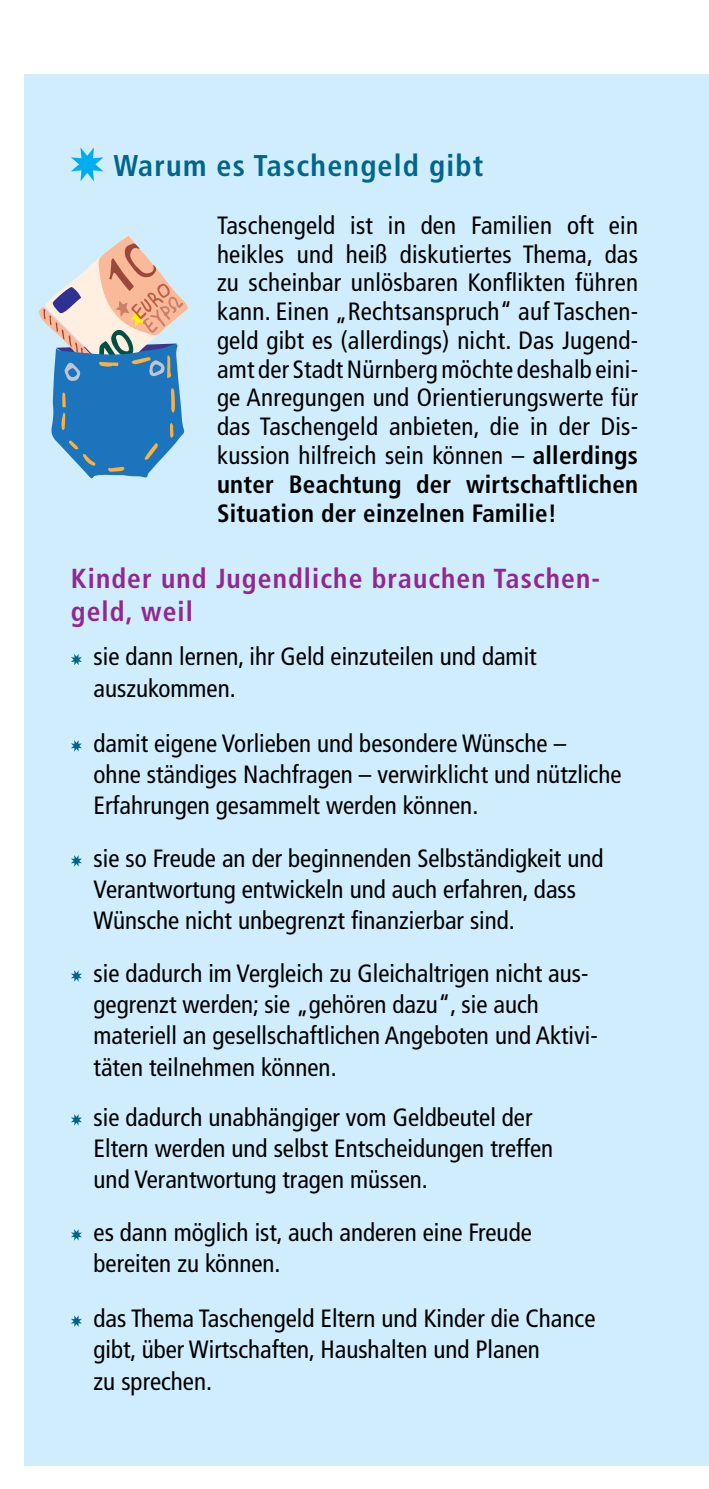
<style>
.page{position:relative;width:709px;height:1489px;background:#fff}
.page>*{position:absolute;margin:0;border:0;box-sizing:border-box;transform-origin:0 0}
.t1{font:700 condensed 30px "Frutiger LT Com";letter-spacing:.04em;color:#00668a}
.t2{font:700 condensed 27.5px/33px "Frutiger LT Com";letter-spacing:.04em;color:#92278f}
.t3{font:condensed 25px/31.2px "Frutiger LT Com";color:#000}
.s1{font-weight:700}
</style>
<div class="page">
<div style="left:25px;top:74px;width:684px;height:1392px;background:#cfedfc"></div>
<svg style="left:71px;top:147px;width:32px;height:34px"></svg>
<svg style="left:71px;top:654px;width:11px;height:11px"></svg>
<svg style="left:71px;top:740px;width:11px;height:11px"></svg>
<svg style="left:71px;top:855px;width:11px;height:11px"></svg>
<svg style="left:71px;top:970px;width:11px;height:11px"></svg>
<svg style="left:71px;top:1114px;width:11px;height:11px"></svg>
<svg style="left:71px;top:1229px;width:11px;height:11px"></svg>
<svg style="left:71px;top:1315px;width:11px;height:11px"></svg>
<svg style="left:39px;top:235px;width:150px;height:244px"></svg>
<p class="t1" style="left:113px;top:148px;width:371px">Warum es Taschengeld gibt</p>
<p class="t3" style="left:217px;top:211px;width:422px;line-height:28.8px;text-align:justify">Taschengeld ist in den Familien oft ein heikles und heiß diskutiertes Thema, das zu scheinbar unlösbaren Konflikten führen kann. Einen „Rechtsanspruch“ auf Taschen&shy;geld gibt es (allerdings) nicht. Das Jugend&shy;amt der Stadt Nürnberg möchte deshalb eini&shy;ge Anregungen und Orientierungswerte für das Taschengeld anbieten, die in der Dis&shy;kussion hilfreich sein können – <span class="s1">allerdings unter Beachtung der wirtschaftlichen Situation der einzelnen Familie!</span></p>
<p class="t2" style="left:71px;top:562px;width:530px">Kinder und Jugendliche brauchen Taschen&shy;geld, weil</p>
<p class="t3" style="left:94px;top:641px;width:444px">sie dann lernen, ihr Geld einzuteilen und damit auszukommen.</p>
<p class="t3" style="left:94px;top:727px;width:529px">damit eigene Vorlieben und besondere Wünsche –<br>ohne ständiges Nachfragen – verwirklicht und nützliche<br>Erfahrungen gesammelt werden können.</p>
<p class="t3" style="left:94px;top:842px;width:511px">sie so Freude an der beginnenden Selbständigkeit und<br>Verantwortung entwickeln und auch erfahren, dass<br>Wünsche nicht unbegrenzt finanzierbar sind.</p>
<p class="t3" style="left:94px;top:957px;width:505px">sie dadurch im Vergleich zu Gleichaltrigen nicht aus&shy;gegrenzt werden; sie „gehören dazu“, sie auch materiell an gesellschaftlichen Angeboten und Aktivi&shy;täten teilnehmen können.</p>
<p class="t3" style="left:94px;top:1101px;width:461px">sie dadurch unabhängiger vom Geldbeutel der<br>Eltern werden und selbst Entscheidungen treffen und Verantwortung tragen müssen.</p>
<p class="t3" style="left:94px;top:1216px;width:440px">es dann möglich ist, auch anderen eine Freude bereiten zu können.</p>
<p class="t3" style="left:94px;top:1302px;width:503px">das Thema Taschengeld Eltern und Kinder die Chance gibt, über Wirtschaften, Haushalten und Planen<br>zu sprechen.</p>
</div>
